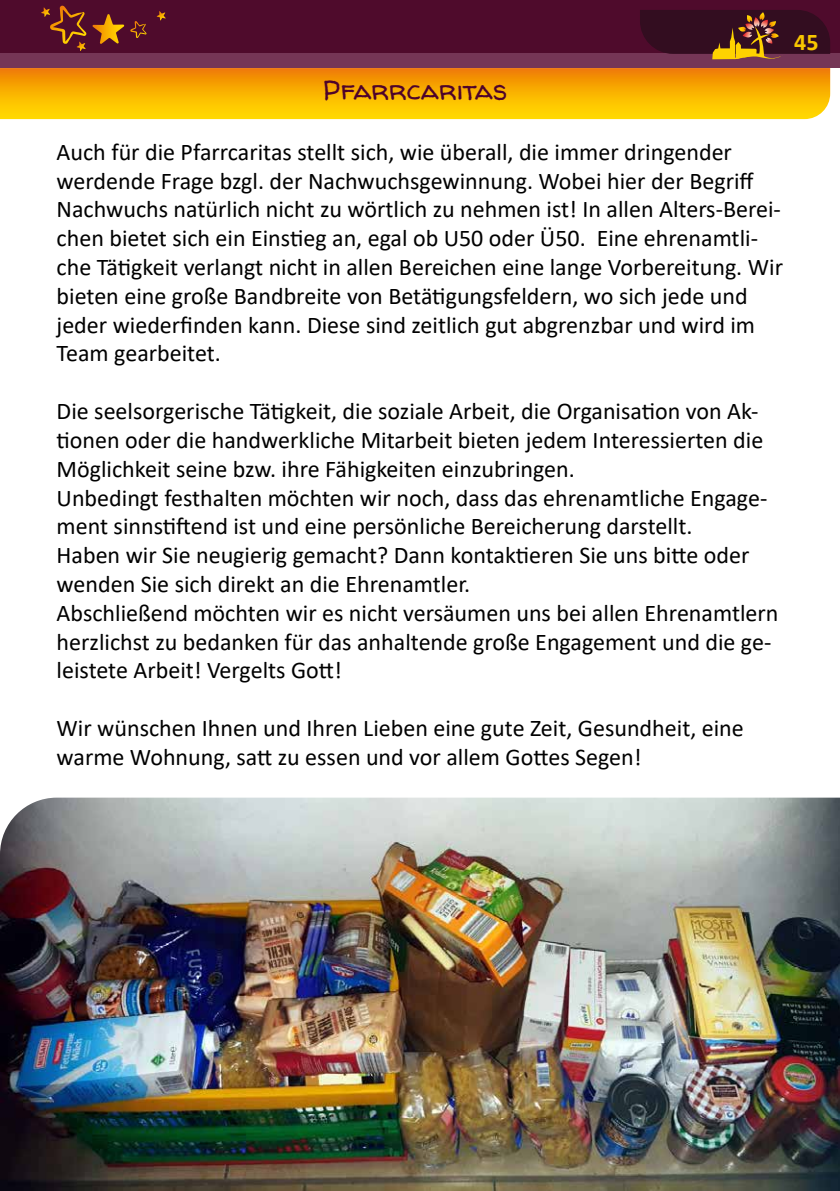
<style>
.page{position:relative;width:840px;height:1191px;background:#fff}
.page>*{position:absolute;margin:0;border:0;box-sizing:border-box;transform-origin:0 0}
.t1{font:28px "Walter Turncoat";color:#4e032b}
.t2{font:24px/28.8px "Calibri";color:#000}
.t3{font:700 24px "Calibri";color:#f8c600}
</style>
<div class="page">
<svg style="left:0;top:68px;width:829px;height:51px;background:#f8b002"></svg>
<div style="left:0;top:0;width:839px;height:68px;background:#4f0b2c"></div>
<div style="left:0;top:54px;width:839px;height:14px;background:#753656"></div>
<svg style="left:639px;top:10px;width:190px;height:50px;background:#4f2325"></svg>
<svg style="left:130px;top:21px;width:16px;height:17px"></svg>
<svg style="left:41px;top:6px;width:45px;height:45px"></svg>
<svg style="left:156px;top:11px;width:10px;height:10px"></svg>
<svg style="left:92px;top:14px;width:32px;height:30px"></svg>
<img style="left:0;top:797px;width:839px;height:394px">
<p class="t1" style="left:323px;top:71px;width:186px">Pfarrcaritas</p>
<p class="t3" style="left:793px;top:25px;width:26px">45</p>
<p class="t2" style="left:57px;top:137px;width:727px">Auch für die Pfarrcaritas stellt sich, wie überall, die immer dringender werdende Frage bzgl. der Nachwuchsgewinnung. Wobei hier der Begriff Nachwuchs natürlich nicht zu wörtlich zu nehmen ist! In allen Alters-Berei&shy;chen bietet sich ein Einstieg an, egal ob U50 oder Ü50. Eine ehrenamtli&shy;che Tätigkeit verlangt nicht in allen Bereichen eine lange Vorbereitung. Wir bieten eine große Bandbreite von Betätigungsfeldern, wo sich jede und jeder wiederfinden kann. Diese sind zeitlich gut abgrenzbar und wird im Team gearbeitet.</p>
<p class="t2" style="left:57px;top:396px;width:723px">Die seelsorgerische Tätigkeit, die soziale Arbeit, die Organisation von Ak&shy;tionen oder die handwerkliche Mitarbeit bieten jedem Interessierten die Möglichkeit seine bzw. ihre Fähigkeiten einzubringen.<br>Unbedingt festhalten möchten wir noch, dass das ehrenamtliche Engage&shy;ment sinnstiftend ist und eine persönliche Bereicherung darstellt.<br>Haben wir Sie neugierig gemacht? Dann kontaktieren Sie uns bitte oder wenden Sie sich direkt an die Ehrenamtler.<br>Abschließend möchten wir es nicht versäumen uns bei allen Ehrenamtlern herzlichst zu bedanken für das anhaltende große Engagement und die ge&shy;leistete Arbeit! Vergelts Gott!</p>
<p class="t2" style="left:57px;top:713px;width:688px">Wir wünschen Ihnen und Ihren Lieben eine gute Zeit, Gesundheit, eine warme Wohnung, satt zu essen und vor allem Gottes Segen!</p>
</div>
